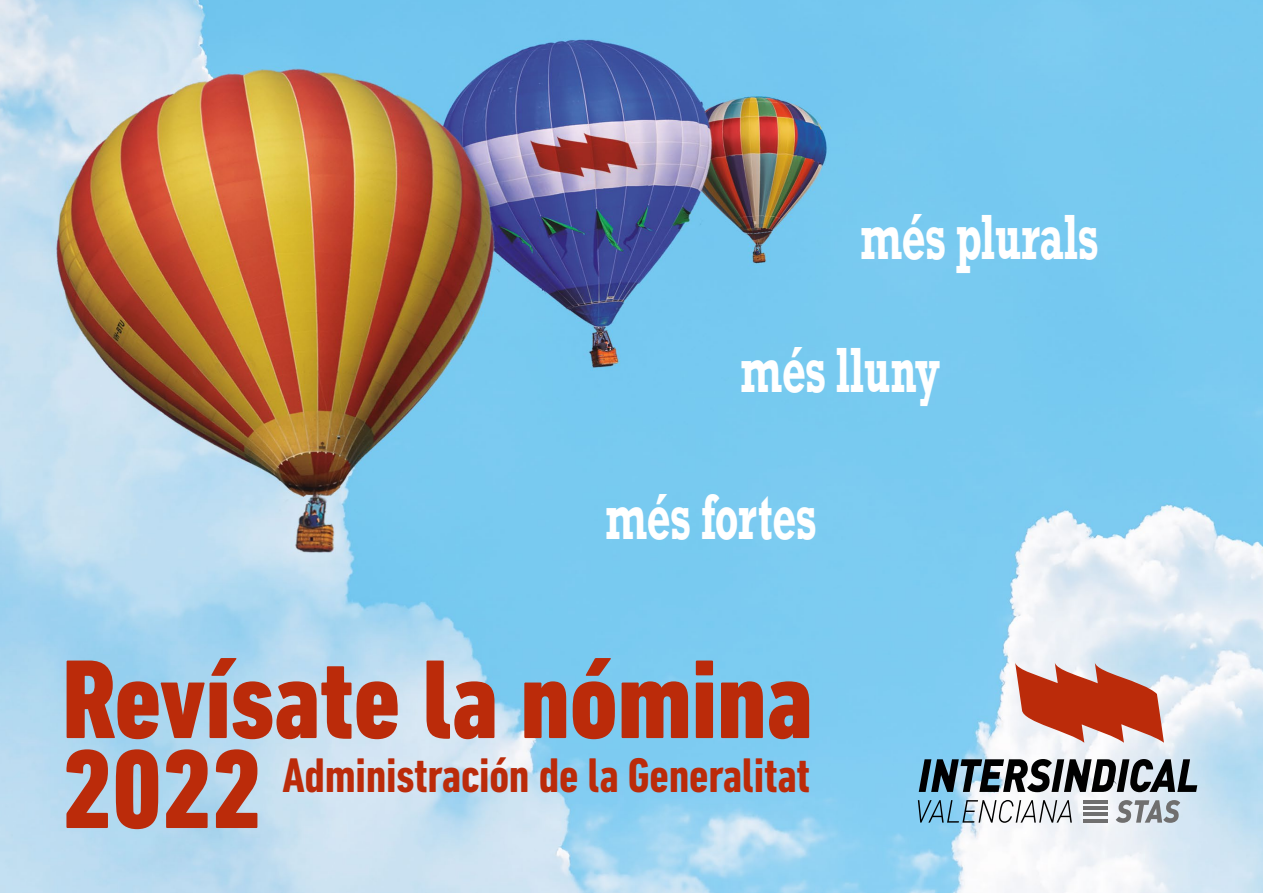
<style>
.page{position:relative;width:1263px;height:893px;background:#fff}
.page>*{position:absolute;margin:0;border:0;box-sizing:border-box;transform-origin:0 0}
.t1{font:800 condensed 114px/90px "DIN Next LT Pro";color:#bb2b0a}
.t2{font:700 60px "Rockwell";color:#fff;scale:.65 1}
.t3{font:700 condensed 49.5px "DIN Next LT Pro";letter-spacing:-.005em;color:#bb2b0a}
</style>
<div class="page">
<img style="left:0;top:0;width:1263px;height:893px">
<svg style="left:919px;top:759px;width:278px;height:33px"></svg>
<svg style="left:1015px;top:662px;width:149px;height:81px"></svg>
<hr style="left:1083px;top:819px;width:25px;height:3px;background:#706f6f">
<hr style="left:1083px;top:813px;width:25px;height:3px;background:#706f6f">
<hr style="left:1083px;top:806px;width:25px;height:4px;background:#706f6f">
<hr style="left:1083px;top:800px;width:25px;height:3px;background:#706f6f">
<svg style="left:1116px;top:800px;width:64px;height:23px"></svg>
<svg style="left:918px;top:800px;width:154px;height:23px"></svg>
<p class="t2" style="left:861px;top:198px;width:367px">més plurals</p>
<p class="t2" style="left:741px;top:331px;width:308px">més lluny</p>
<p class="t2" style="left:606px;top:479px;width:325px">més fortes</p>
<h1 class="t1" style="left:62px;top:655px;width:752px">Revísate la nómina<br>2022</h1>
<p class="t3" style="left:283px;top:747px;width:529px">Administración de la Generalitat</p>
</div>
